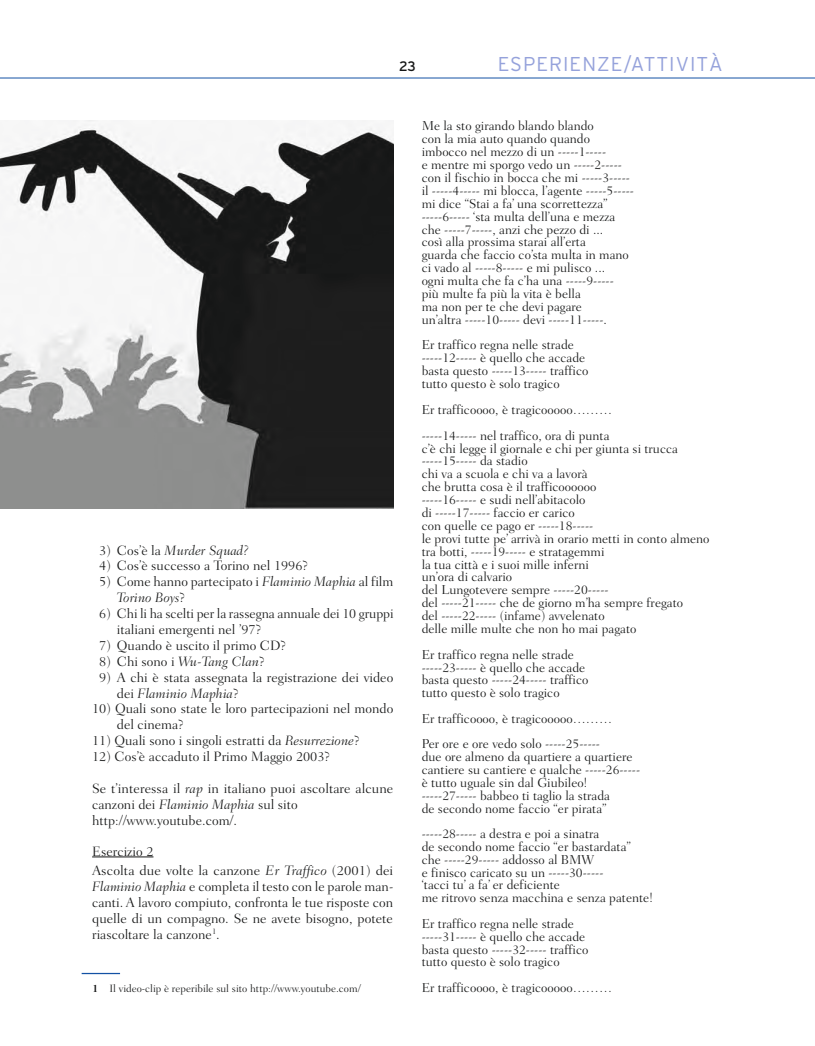
<style>
.page{position:relative;width:815px;height:1046px;background:#fff}
.page>*{position:absolute;margin:0;border:0;box-sizing:border-box;transform-origin:0 0}
.t1{font:300 20px "Interstate";color:#95a2db}
.t2{font:300 13.75px/15.9px "Fairfield LH";color:#151616}
.t3{font:italic 300 13.75px "Fairfield LH";color:#151616}
.t4{font:13.75px "Interstate";color:#151616}
.t5{font:300 13.12px/12.9px "Fairfield LH";color:#151616}
.t6{font:300 10.75px "Fairfield LH";color:#151616}
.s1{font-style:normal}
.s2{font-style:italic}
.s3{font-weight:700}
</style>
<div class="page">
<hr style="left:0;top:78px;width:815px;height:1px;background:#1351a4">
<hr style="left:92px;top:856px;width:61px;height:1px;background:#151616">
<hr style="left:82px;top:972px;width:38px;height:1px;background:#1351a4">
<img style="left:0;top:121px;width:393px;height:388px">
<p class="t4" style="left:399px;top:59px;width:18px">23</p>
<h1 class="t1" style="left:498px;top:53px;width:15px">ESPERIEN</h1>
<h1 class="t1" style="left:597px;top:53px;width:37px">ZE/ATTIVIT</h1>
<h1 class="t1" style="left:709px;top:53px;width:15px">À</h1>
<p class="t3" style="left:99px;top:542px;width:151px"><span class="s1">3) Cos’è la</span> Murder Squad?</p>
<p class="t2" style="left:99px;top:558px;width:210px">4) Cos’è successo a Torino nel 1996?</p>
<p class="t2" style="left:117px;top:574px;width:278px;text-indent:-18px">5) Come hanno partecipato i <span class="s2">Flaminio Maphia</span> al film<br><span class="s2">Torino Boys</span>?</p>
<p class="t2" style="left:117px;top:605px;width:278px;text-indent:-18px">6) Chi li ha scelti per la rassegna annuale dei 10 gruppi italiani emergenti nel ’97?</p>
<p class="t2" style="left:99px;top:637px;width:188px">7) Quando è uscito il primo CD?</p>
<p class="t2" style="left:99px;top:653px;width:167px">8) Chi sono i <span class="s2">Wu-Tang Clan</span>?</p>
<p class="t2" style="left:117px;top:669px;width:278px;text-indent:-18px">9) A chi è stata assegnata la registrazione dei video dei <span class="s2">Flaminio Maphia</span>?</p>
<p class="t2" style="left:117px;top:701px;width:278px;text-indent:-25px">10) Quali sono state le loro partecipazioni nel mondo del cinema?</p>
<p class="t2" style="left:92px;top:732px;width:269px">11) Quali sono i singoli estratti da <span class="s2">Resurrezione</span>?</p>
<p class="t2" style="left:92px;top:748px;width:240px">12) Cos’è accaduto il Primo Maggio 2003?</p>
<p class="t2" style="left:92px;top:780px;width:303px">Se t’interessa il <span class="s2">rap</span> in italiano puoi ascoltare alcune canzoni dei <span class="s2">Flaminio Maphia</span> sul sito http://www.youtube.com/.</p>
<p class="t2" style="left:92px;top:841px;width:303px;line-height:19.6px">Esercizio 2<br>Ascolta due volte la canzone <span class="s2">Er Traffico</span> (2001) dei</p>
<p class="t2" style="left:92px;top:878px;width:303px;text-align:justify"><span class="s2">Flaminio Maphia</span> e completa il testo con le parole man&shy;canti. A lavoro compiuto, confronta le tue risposte con quelle di un compagno. Se ne avete bisogno, potete riascoltare la canzone<sup>1</sup>.</p>
<p class="t5" style="left:422px;top:120px;width:214px">Me la sto girando blando blando<br>con la mia auto quando quando imbocco nel mezzo di un -----1-----<br>e mentre mi sporgo vedo un -----2----- con il fischio in bocca che mi -----3----- il -----4----- mi blocca, l’agente -----5----- mi dice “Stai a fa’ una scorrettezza” -----6----- ‘sta multa dell’una e mezza che -----7-----, anzi che pezzo di ...<br>così alla prossima starai all’erta<br>guarda che faccio co’sta multa in mano ci vado al -----8----- e mi pulisco ...<br>ogni multa che fa c’ha una -----9----- più multe fa più la vita è bella<br>ma non per te che devi pagare<br>un’altra -----10----- devi -----11-----.</p>
<p class="t5" style="left:422px;top:339px;width:168px">Er traffico regna nelle strade -----12----- è quello che accade basta questo -----13----- traffico tutto questo è solo tragico</p>
<p class="t5" style="left:422px;top:396px;width:192px;line-height:25.8px">Er trafficoooo, è tragicooooo……… -----14----- nel traffico, ora di punta</p>
<p class="t5" style="left:422px;top:442px;width:289px">c’è chi legge il giornale e chi per giunta si trucca -----15----- da stadio<br>chi va a scuola e chi va a lavorà<br>che brutta cosa è il trafficoooooo<br>-----16----- e sudi nell’abitacolo<br>di -----17----- faccio er carico<br>con quelle ce pago er -----18-----<br>le provi tutte pe’ arrivà in orario metti in conto almeno tra botti, -----19----- e stratagemmi<br>la tua città e i suoi mille inferni<br>un’ora di calvario<br>del Lungotevere sempre -----20-----<br>del -----21----- che de giorno m’ha sempre fregato<br>del -----22----- (infame) avvelenato<br>delle mille multe che non ho mai pagato</p>
<p class="t5" style="left:422px;top:648px;width:168px">Er traffico regna nelle strade -----23----- è quello che accade basta questo -----24----- traffico tutto questo è solo tragico</p>
<p class="t5" style="left:422px;top:705px;width:192px;line-height:25.4px">Er trafficoooo, è tragicooooo………<br>Per ore e ore vedo solo -----25-----</p>
<p class="t5" style="left:422px;top:750px;width:220px">due ore almeno da quartiere a quartiere cantiere su cantiere e qualche -----26----- è tutto uguale sin dal Giubileo! -----27----- babbeo ti taglio la strada<br>de secondo nome faccio “er pirata”</p>
<p class="t5" style="left:422px;top:827px;width:233px">-----28----- a destra e poi a sinatra<br>de secondo nome faccio “er bastardata” che -----29----- addosso al BMW<br>e finisco caricato su un -----30-----<br>‘tacci tu’ a fa’ er deficiente<br>me ritrovo senza macchina e senza patente!</p>
<p class="t5" style="left:422px;top:916px;width:168px">Er traffico regna nelle strade -----31----- è quello che accade basta questo -----32----- traffico tutto questo è solo tragico</p>
<p class="t6" style="left:92px;top:981px;width:270px"><span class="s3">1</span> Il video-clip è reperibile sul sito http://www.youtube.com/</p>
<p class="t5" style="left:422px;top:980px;width:192px">Er trafficoooo, è tragicooooo………</p>
</div>
